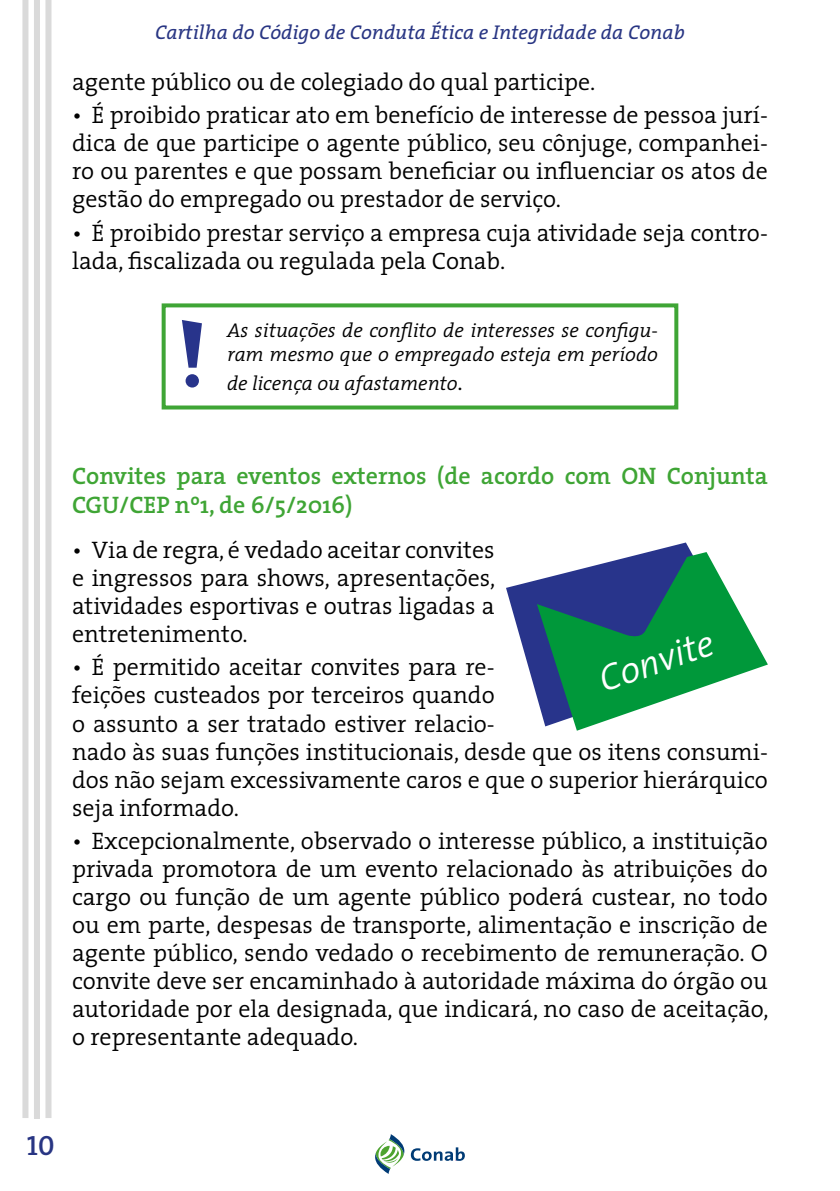
<style>
.page{position:relative;width:840px;height:1191px;background:#fff}
.page>*{position:absolute;margin:0;border:0;box-sizing:border-box;transform-origin:0 0}
.t1{font:italic 300 37px "The Sans 4";color:#fff}
.t2{font:28px "The Serif 6 Semi Bold Caps";color:#283583}
.t3{font:300 24px/28px "The Serif 4";color:#000;text-align:justify}
.Subseção{font:600 24px/28.8px "The Serif 6";color:#3fa535}
.Corrido{font:italic 300 20px/24px "The Serif 4";color:#000}
.t4{font:italic 20px "The Serif 5";color:#283583}
.s1{font-style:normal;font-size:24px}
</style>
<div class="page">
<div style="left:22px;top:0;width:6px;height:1118px;background:#dadada"></div>
<div style="left:45px;top:0;width:6px;height:1118px;background:#dadada"></div>
<div style="left:34px;top:0;width:6px;height:1119px;background:#dadada"></div>
<svg style="left:410px;top:1147px;width:54px;height:14px"></svg>
<svg style="left:375px;top:1134px;width:29px;height:40px"></svg>
<svg style="left:182px;top:320px;width:20px;height:48px"></svg>
<div style="left:185px;top:374px;width:14px;height:13px;background:#28348b;border-radius:50%"></div>
<div style="left:161px;top:303px;width:517px;height:106px;border:4px solid #3fa535"></div>
<svg style="left:506px;top:542px;width:185px;height:145px"></svg>
<svg style="left:534px;top:552px;width:233px;height:178px;fill:#00983a"></svg>
<svg style="left:508px;top:544px;width:181px;height:97px"></svg>
<p class="t4" style="left:155px;top:16px;width:531px">Cartilha do Código de Conduta Ética e Integridade da Conab</p>
<p class="t3" style="left:72px;top:67px;width:524px">agente público ou de colegiado do qual participe.</p>
<p class="t3" style="left:72px;top:100px;width:697px">• É proibido praticar ato em benefício de interesse de pessoa jurí&shy;dica de que participe o agente público, seu cônjuge, companhei&shy;ro ou parentes e que possam beneficiar ou influenciar os atos de gestão do empregado ou prestador de serviço.</p>
<p class="t3" style="left:72px;top:218px;width:697px">• É proibido prestar serviço a empresa cuja atividade seja contro&shy;lada, fiscalizada ou regulada pela Conab.</p>
<p class="Corrido" style="left:227px;top:317px;width:432px">As situações de conflito de interesses se configu&shy;ram mesmo que o empregado esteja em período</p>
<p class="Corrido" style="left:227px;top:370px;width:237px">de licença ou afastamento<span class="s1">.</span></p>
<p class="Subseção" style="left:72px;top:461px;width:697px">Convites para eventos externos (de acordo com ON Conjunta<br>CGU/CEP nº1, de 6/5/2016)</p>
<p class="t3" style="left:72px;top:535px;width:424px">• Via de regra, é vedado aceitar convites e ingressos para shows, apresentações, atividades esportivas e outras ligadas a entretenimento.</p>
<p class="t3" style="left:72px;top:652px;width:697px;text-align:left">• É permitido aceitar convites para re-<br>feições custeados por terceiros quando<br>o assunto a ser tratado estiver relacio-<br>nado às suas funções institucionais, desde que os itens consumi&shy;dos não sejam excessivamente caros e que o superior hierárquico seja informado.</p>
<p class="t3" style="left:72px;top:826px;width:697px">• Excepcionalmente, observado o interesse público, a instituição privada promotora de um evento relacionado às atribuições do cargo ou função de um agente público poderá custear, no todo ou em parte, despesas de transporte, alimentação e inscrição de agente público, sendo vedado o recebimento de remuneração. O convite deve ser encaminhado à autoridade máxima do órgão ou autoridade por ela designada, que indicará, no caso de aceitação, o representante adequado.</p>
<h1 class="t1" style="left:589px;top:651px;width:120px;rotate:-19deg">Convite</h1>
<p class="t2" style="left:27px;top:1122px;width:29px">10</p>
</div>
